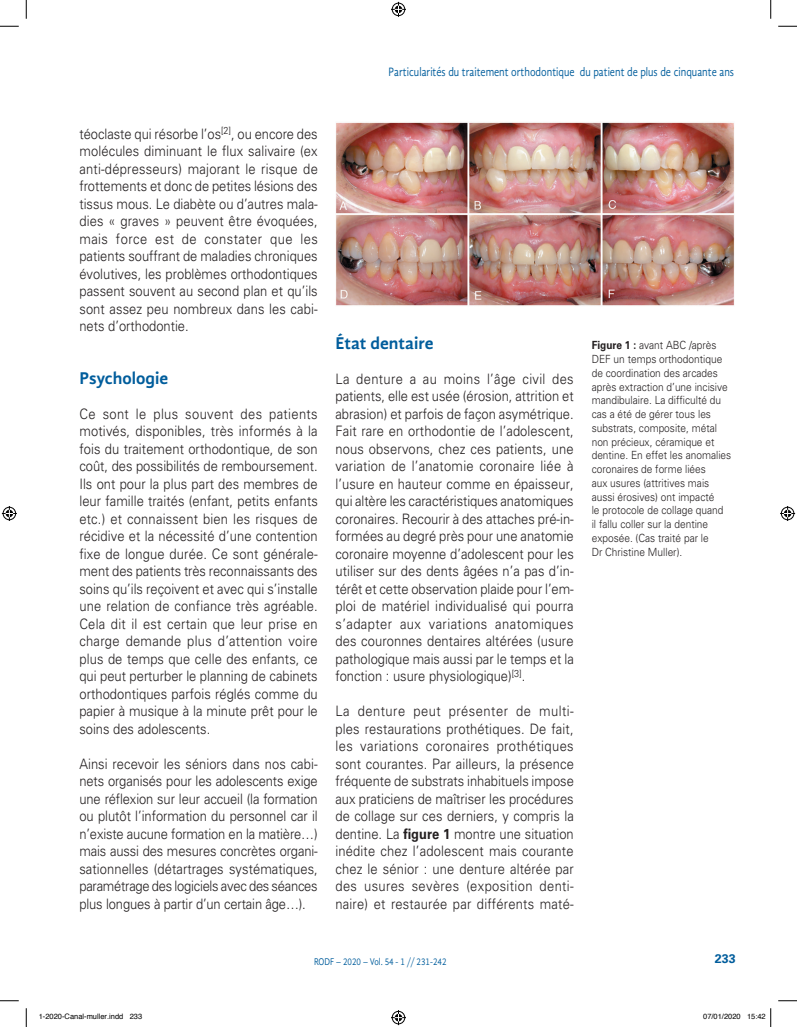
<style>
.page{position:relative;width:797px;height:1027px;background:#fff}
.page>*{position:absolute;margin:0;border:0;box-sizing:border-box;transform-origin:0 0}
.t1{font:700 17.5px "Gandhi Sans";color:#005d9c}
.t2{font:300 14.38px/17.5px "Univers";color:#231f20;text-align:justify;scale:.9 1}
.t3{font:12.5px "Gandhi Sans";color:#005d9c;scale:.82 1}
.t4{font:700 12.5px "Univers";color:#005d9c}
.t5{font:300 11.25px/13.8px "Univers";color:#231f20;scale:.9 1}
.t6{font:10px "Gandhi Sans";color:#005d9c;scale:.82 1}
.t7{font:7.5px "Helvetica";color:#000}
.s1{font-weight:700}
</style>
<div class="page">
<img style="left:336px;top:122px;width:398px;height:184px">
<svg style="left:0;top:25px;width:19px;height:2px"></svg>
<svg style="left:778px;top:25px;width:19px;height:2px"></svg>
<svg style="left:0;top:1000px;width:19px;height:1px"></svg>
<svg style="left:778px;top:1000px;width:19px;height:1px"></svg>
<svg style="left:25px;top:0;width:2px;height:19px"></svg>
<svg style="left:25px;top:1008px;width:2px;height:19px"></svg>
<svg style="left:770px;top:0;width:1px;height:19px"></svg>
<svg style="left:391px;top:2px;width:15px;height:15px"></svg>
<svg style="left:391px;top:1010px;width:15px;height:15px"></svg>
<svg style="left:2px;top:506px;width:15px;height:15px"></svg>
<svg style="left:780px;top:506px;width:15px;height:15px"></svg>
<svg style="left:770px;top:1008px;width:1px;height:19px"></svg>
<p class="t3" style="left:388px;top:65px;width:423px">Particularités du traitement orthodontique du patient de plus de cinquante ans</p>
<p class="t2" style="left:79px;top:125px;width:266px">téoclaste qui résorbe l’os<sup>[2]</sup>, ou encore des molécules diminuant le flux salivaire (ex anti-dépresseurs) majorant le risque de frottements et donc de petites lésions des tissus mous. Le diabète ou d’autres mala&shy;dies « graves » peuvent être évoquées, mais force est de constater que les patients souffrant de maladies chroniques évolutives, les problèmes orthodontiques passent souvent au second plan et qu’ils sont assez peu nombreux dans les cabi&shy;nets d’orthodontie.</p>
<p class="t1" style="left:79px;top:368px;width:90px">Psychologie</p>
<p class="t2" style="left:79px;top:405px;width:266px">Ce sont le plus souvent des patients motivés, disponibles, très informés à la fois du traitement orthodontique, de son coût, des possibilités de remboursement.<br>Ils ont pour la plus part des membres de leur famille traités (enfant, petits enfants etc.) et connaissent bien les risques de récidive et la nécessité d’une contention fixe de longue durée. Ce sont générale&shy;ment des patients très reconnaissants des soins qu’ils reçoivent et avec qui s’installe une relation de confiance très agréable.<br>Cela dit il est certain que leur prise en charge demande plus d’attention voire plus de temps que celle des enfants, ce qui peut perturber le planning de cabinets orthodontiques parfois réglés comme du papier à musique à la minute prêt pour le soins des adolescents.</p>
<p class="t2" style="left:79px;top:755px;width:266px">Ainsi recevoir les séniors dans nos cabi&shy;nets organisés pour les adolescents exige une réflexion sur leur accueil (la formation ou plutôt l’information du personnel car il n’existe aucune formation en la matière…) mais aussi des mesures concrètes organi&shy;sationnelles (détartrages systématiques, paramétrage des logiciels avec des séances plus longues à partir d’un certain âge…).</p>
<p class="t1" style="left:335px;top:333px;width:99px">État dentaire</p>
<p class="t2" style="left:335px;top:370px;width:266px">La denture a au moins l’âge civil des patients, elle est usée (érosion, attrition et abrasion) et parfois de façon asymétrique.<br>Fait rare en orthodontie de l’adolescent, nous observons, chez ces patients, une variation de l’anatomie coronaire liée à l’usure en hauteur comme en épaisseur, qui altère les caractéristiques anatomiques coronaires. Recourir à des attaches pré-in&shy;formées au degré près pour une anatomie coronaire moyenne d’adolescent pour les utiliser sur des dents âgées n’a pas d’in&shy;térêt et cette observation plaide pour l’em&shy;ploi de matériel individualisé qui pourra s’adapter aux variations anatomiques des couronnes dentaires altérées (usure pathologique mais aussi par le temps et la fonction : usure physiologique)<sup>[3]</sup>.</p>
<p class="t2" style="left:335px;top:702px;width:266px">La denture peut présenter de multi&shy;ples restaurations prothétiques. De fait, les variations coronaires prothétiques sont courantes. Par ailleurs, la présence fréquente de substrats inhabituels impose aux praticiens de maîtriser les procédures de collage sur ces derniers, y compris la dentine. La <span class="s1">figure 1</span> montre une situation inédite chez l’adolescent mais courante chez le sénior : une denture altérée par des usures sevères (exposition denti&shy;naire) et restaurée par différents maté-</p>
<p class="t5" style="left:591px;top:339px;width:157px"><span class="s1">Figure 1 :</span> avant ABC /après<br>DEF un temps orthodontique de coordination des arcades après extraction d’une incisive mandibulaire. La difficulté du cas a été de gérer tous les substrats, composite, métal non précieux, céramique et dentine. En effet les anomalies coronaires de forme liées<br>aux usures (attritives mais aussi érosives) ont impacté<br>le protocole de collage quand<br>il fallu coller sur la dentine exposée. (Cas traité par le<br>Dr Christine Muller).</p>
<p class="t6" style="left:314px;top:956px;width:163px">RODF – 2020 – Vol. 54 - 1 // 231-242</p>
<p class="t4" style="left:714px;top:952px;width:22px">233</p>
<p class="t7" style="left:39px;top:1011px;width:105px">1-2020-Canal-muller.indd 233</p>
<p class="t7" style="left:703px;top:1011px;width:64px">07/01/2020 15:42</p>
</div>
